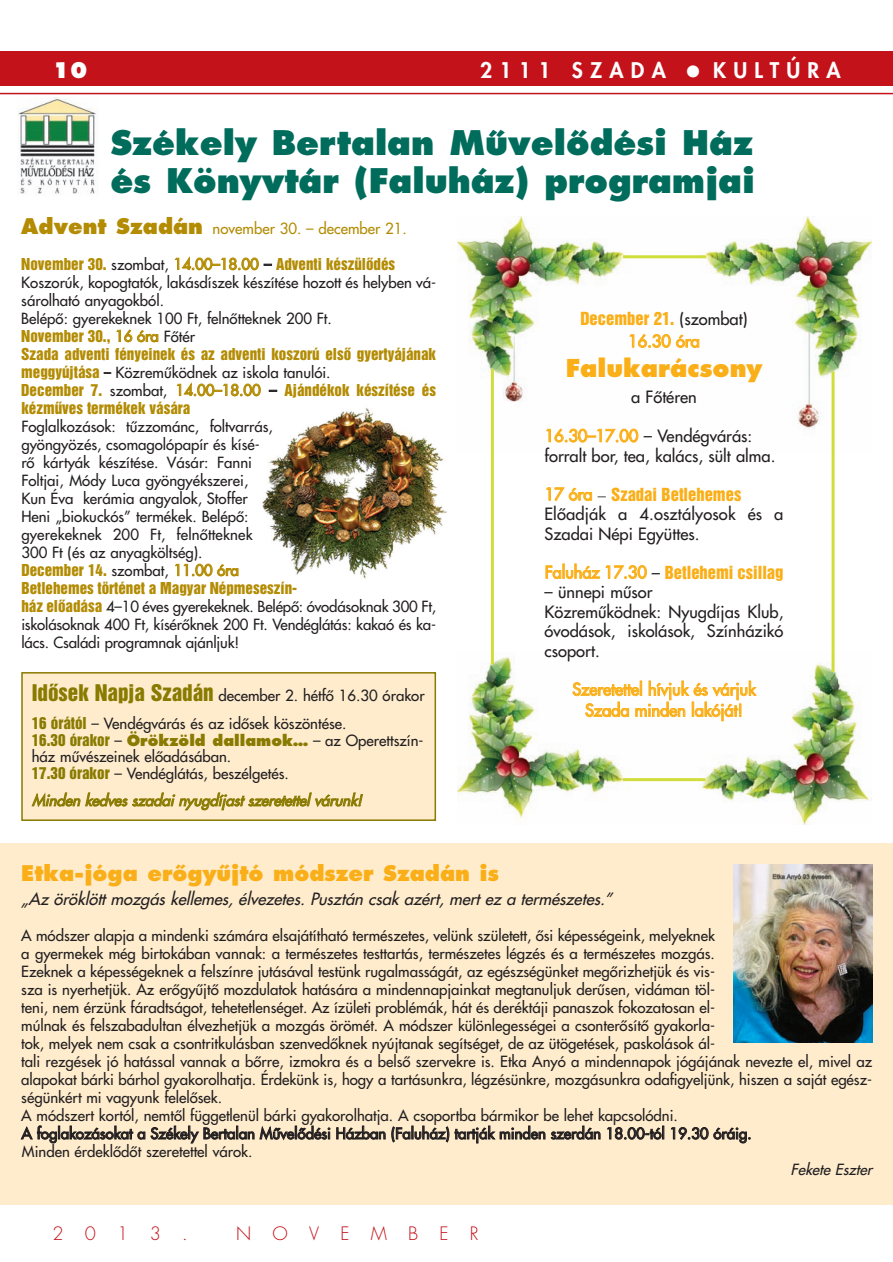
<style>
.page{position:relative;width:893px;height:1262px;background:#fff}
.page>*{position:absolute;margin:0;border:0;box-sizing:border-box;transform-origin:0 0}
.t1{font:700 33px/37.5px "H Futura Extra";color:#006c5c}
.t2{font:700 24px "Futura AH Extra";color:#faaf18}
.t3{font:700 21px "Futura AH Extra";color:#faaf18}
.t4{font:800 21px "H Futura";letter-spacing:.345em;color:#fff}
.t5{font:700 21px "H Futura Extra";color:#fff}
.t6{font:300 18px "H Futura";letter-spacing:1.18em;color:#c4121a}
.t7{font:16.5px/19.5px "Futura AH";color:#231f20}
.t8{font:italic 16.5px "Futura AH";color:#231f20}
.t9{font:16.5px "H Helvetica Inserat";color:#faaf18}
.t10{font:16.5px/21px "Futura AH";color:#faaf18;text-align:center}
.t11{font:15px/18px "Futura AH";color:#231f20}
.t12{font:15px/18px "H Helvetica Inserat";color:#b38c04}
.t13{font:italic 15px "Futura AH";color:#897a00}
.t14{font:700 15px "Futura AH Extra";color:#897a00}
.t15{font:15px "Futura AH";color:#b38c04}
.t16{font:italic 15px "Futura AH";color:#231f20}
.s1{font-family:"Futura AH Extra";font-weight:700;font-size:21px}
.s2{font-family:"Futura AH";color:#231f20}
.s3{font-family:"Futura AH"}
.s4{font-family:"H Helvetica Inserat";color:#b38c04}
.s5{font-family:"H Helvetica Inserat"}
.s6{font-family:"H Helvetica Inserat";font-size:21px;color:#897a00}
.s7{font-family:"H Helvetica Inserat";color:#897a00}
.s8{font-family:"H Helvetica Inserat";font-weight:400}
.s9{font-family:"Futura AH";font-weight:400;color:#231f20}
.s10{color:#faaf18}
.s11{font-family:"Galliard AH";color:#231f20}
</style>
<div class="page">
<div style="left:0;top:843px;width:892px;height:361px;background:#feeccd"></div>
<div style="left:0;top:51px;width:892px;height:34px;background:#c4121a"></div>
<hr style="left:0;top:93px;width:892px;height:1px;background:#c4121a">
<img style="left:17px;top:97px;width:79px;height:97px">
<img style="left:457px;top:652px;width:413px;height:172px">
<div style="left:22px;top:673px;width:413px;height:147px;background:#feeccd"></div>
<div style="left:21px;top:672px;width:415px;height:149px;border:2px solid #897a00"></div>
<img style="left:733px;top:864px;width:139px;height:178px">
<img style="left:262px;top:408px;width:185px;height:170px">
<img style="left:457px;top:217px;width:414px;height:236px">
<hr style="left:623px;top:255px;width:83px;height:3px;background:#d1dd3a">
<hr style="left:622px;top:778px;width:83px;height:3px;background:#d1dd3a">
<hr style="left:491px;top:369px;width:3px;height:295px;background:#d1dd3a">
<hr style="left:831px;top:371px;width:3px;height:301px;background:#d1dd3a">
<h3 class="t5" style="left:53px;top:61px;width:36px">10</h3>
<h3 class="t4" style="left:480px;top:60px;width:187px">2111 SZADA</h3>
<h3 class="t4" style="left:713px;top:60px;width:129px">KULTÚRA</h3>
<h1 class="t1" style="left:110px;top:127px;width:646px">Székely Bertalan Mûvelôdési Ház és Könyvtár (Faluház) programjai</h1>
<p class="t15" style="left:21px;top:221px;width:387px"><span class="s1">Advent Szadán</span> november 30. – december 21.</p>
<p class="t12" style="left:21px;top:255px;width:375px">November 30. <span class="s2">szombat,</span> <span class="s3">14.00–18.00</span> <span class="s2">–</span> Adventi készülôdés</p>
<p class="t11" style="left:21px;top:274px;width:416px">Koszorúk, kopogtatók, lakásdíszek készítése hozott és helyben vá&shy;sárolható anyagokból.<br>Belépô: gyerekeknek 100 Ft, felnôtteknek 200 Ft.</p>
<p class="t12" style="left:21px;top:327px;width:416px">November 30., <span class="s3">16 óra</span> <span class="s2">Fôtér<br></span>Szada adventi fényeinek és az adventi koszorú elsô gyertyájának</p>
<p class="t11" style="left:21px;top:364px;width:311px"><span class="s4">meggyújtása</span> <span class="s5">–</span> Közremûködnek az iskola tanulói.</p>
<p class="t12" style="left:21px;top:381px;width:416px">December 7. <span class="s2">szombat,</span> <span class="s3">14.00–18.00</span> <span class="s2">–</span> Ajándékok készítése és kézmûves termékek vására</p>
<p class="t11" style="left:21px;top:418px;width:253px">Foglalkozások: tûzzománc, foltvarrás, gyöngyözés, csomagolópapír és kísé&shy;rô kártyák készítése. Vásár: Fanni Foltjai, Módy Luca gyöngyékszerei, Kun Éva kerámia angyalok, Stoffer Heni „biokuckós” termékek. Belépô: gyerekeknek 200 Ft, felnôtteknek 300 Ft (és az anyagköltség).</p>
<p class="t12" style="left:21px;top:561px;width:277px">December 14. <span class="s2">szombat,</span> <span class="s3">11.00 óra<br></span>Betlehemes történet a Magyar Népmeseszín-</p>
<p class="t11" style="left:21px;top:598px;width:416px;text-align:justify"><span class="s4">ház elôadása</span> 4–10 éves gyerekeknek. Belépô: óvodásoknak 300 Ft, iskolásoknak 400 Ft, kísérôknek 200 Ft. Vendéglátás: kakaó és ka&shy;lács. Családi programnak ajánljuk!</p>
<p class="t11" style="left:32px;top:682px;width:394px;line-height:28.5px"><span class="s6">Idôsek Napja Szadán</span> december 2. hétfô 16.30 órakor<br><span class="s7">16 órától</span> – Vendégvárás és az idôsek köszöntése.</p>
<p class="t14" style="left:32px;top:733px;width:393px"><span class="s8">16.30 órakor</span> <span class="s9">–</span> Örökzöld dallamok… <span class="s9">– az Operettszín-</span></p>
<p class="t11" style="left:32px;top:749px;width:259px;line-height:16.5px">ház mûvészeinek elôadásában.<br><span class="s7">17.30 órakor</span> – Vendéglátás, beszélgetés.</p>
<p class="t13" style="left:32px;top:793px;width:335px">Minden kedves szadai nyugdíjast szeretettel várunk!</p>
<p class="t9" style="left:580px;top:311px;width:168px">December 21. <span class="s2">(szombat)</span></p>
<p class="t10" style="left:628px;top:332px;width:73px">16.30 óra</p>
<h2 class="t2" style="left:565px;top:358px;width:198px">Falukarácsony</h2>
<p class="t7" style="left:631px;top:388px;width:67px">a Fôtéren</p>
<p class="t7" style="left:544px;top:427px;width:232px"><span class="s10">16.30–17.00</span> – Vendégvárás: forralt bor, tea, kalács, sült alma.</p>
<p class="t9" style="left:544px;top:487px;width:198px"><span class="s3">17 óra</span> <span class="s11">–</span> Szadai Betlehemes</p>
<p class="t7" style="left:544px;top:505px;width:240px">Elôadják a 4.osztályosok és a<br>Szadai Népi Együttes.</p>
<p class="t9" style="left:545px;top:565px;width:240px"><span class="s3">Faluház 17.30</span> <span class="s2">–</span> Betlehemi csillag</p>
<p class="t7" style="left:544px;top:583px;width:240px">– ünnepi mûsor<br>Közremûködnek: Nyugdíjas Klub, óvodások, iskolások, Színházikó csoport.</p>
<p class="t10" style="left:572px;top:680px;width:185px">Szeretettel hívjuk és várjuk<br>Szada minden lakóját!</p>
<h3 class="t3" style="left:21px;top:864px;width:479px">Etka-jóga erôgyûjtó módszer Szadán is</h3>
<p class="t8" style="left:21px;top:890px;width:596px">„Az öröklött mozgás kellemes, élvezetes. Pusztán csak azért, mert ez a természetes.”</p>
<p class="t11" style="left:21px;top:927px;width:852px">A módszer alapja a mindenki számára elsajátítható természetes, velünk született, ôsi képességeink, melyeknek<br>a gyermekek még birtokában vannak: a természetes testtartás, természetes légzés és a természetes mozgás.<br>Ezeknek a képességeknek a felszínre jutásával testünk rugalmasságát, az egészségünket megôrizhetjük és vis-<br>sza is nyerhetjük. Az erôgyûjtô mozdulatok hatására a mindennapjainkat megtanuljuk derûsen, vidáman töl-<br>teni, nem érzünk fáradtságot, tehetetlenséget. Az ízületi problémák, hát és deréktáji panaszok fokozatosan el-<br>múlnak és felszabadultan élvezhetjük a mozgás örömét. A módszer különlegességei a csonterôsítô gyakorla-<br>tok, melyek nem csak a csontritkulásban szenvedôknek nyújtanak segítséget, de az ütögetések, paskolások ál-<br>tali rezgések jó hatással vannak a bôrre, izmokra és a belsô szervekre is. Etka Anyó a mindennapok jógájának nevezte el, mivel az alapokat bárki bárhol gyakorolhatja. Érdekünk is, hogy a tartásunkra, légzésünkre, mozgásunkra odafigyeljünk, hiszen a saját egész&shy;ségünkért mi vagyunk felelôsek.<br>A módszert kortól, nemtôl függetlenül bárki gyakorolhatja. A csoportba bármikor be lehet kapcsolódni.<br>A foglakozásokat a Székely Bertalan Mûvelôdési Házban (Faluház) tartják minden szerdán 18.00-tól 19.30 óráig.<br>Minden érdeklôdôt szeretettel várok.</p>
<p class="t16" style="left:790px;top:1162px;width:87px">Fekete Eszter</p>
<p class="t6" style="left:53px;top:1225px;width:137px">2013.</p>
<p class="t6" style="left:236px;top:1225px;width:244px">NOVEMBER</p>
</div>
